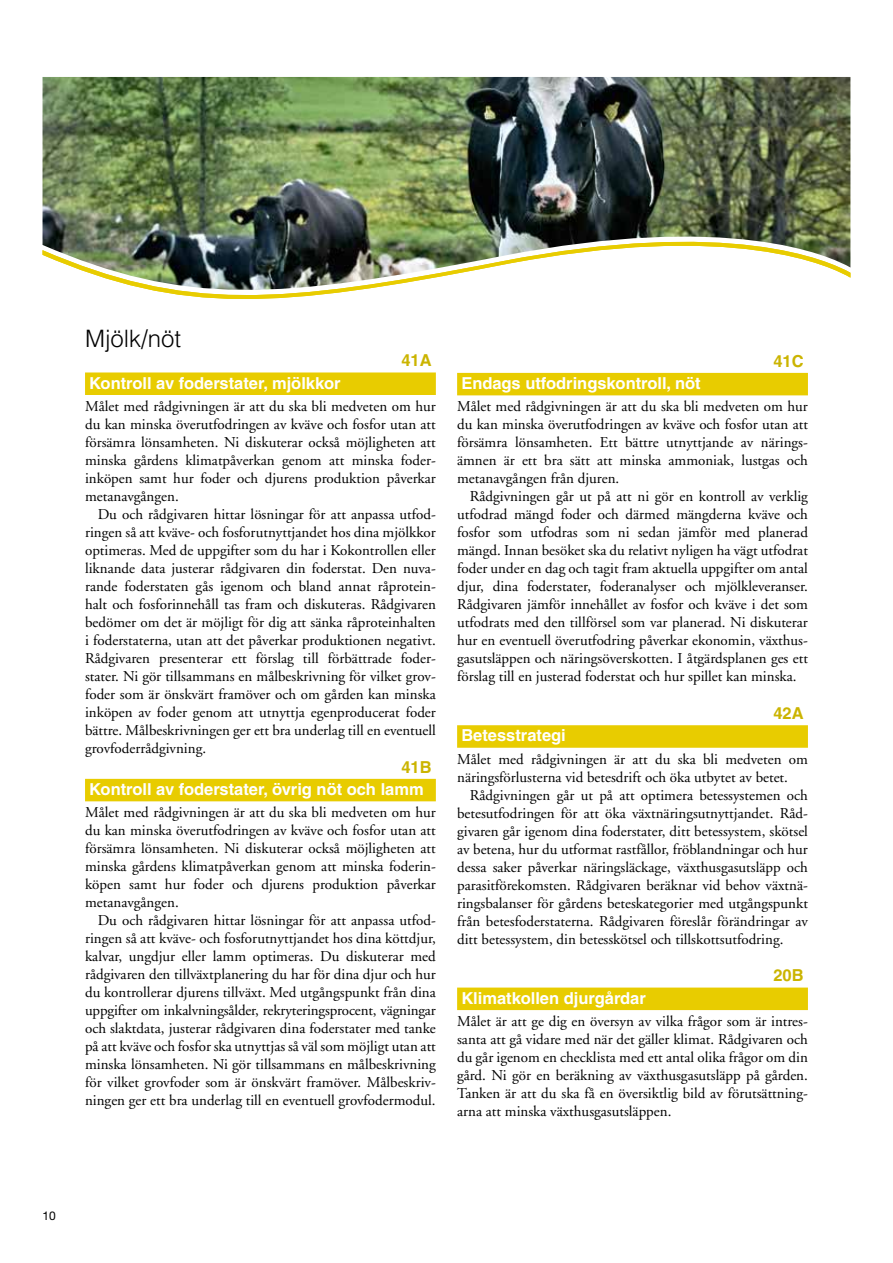
<style>
.page{position:relative;width:893px;height:1263px;background:#fff}
.page>*{position:absolute;margin:0;border:0;box-sizing:border-box;transform-origin:0 0}
.t1{font:300 24px "Helvetica";color:#000}
.t2{font:700 16.5px "Helvetica";color:#fff}
.t3{font:700 16.5px "Helvetica";color:#cbb400}
.t4{font:15px/18px "Adobe Garamond";color:#000;text-align:justify}
.t5{font:12px "Helvetica Neue LT Pro";color:#000}
</style>
<div class="page">
<img style="left:43px;top:77px;width:807px;height:165px">
<div style="left:85px;top:372px;width:351px;height:23px;background:#e8cc00"></div>
<div style="left:85px;top:779px;width:351px;height:22px;background:#e8cc00"></div>
<div style="left:457px;top:373px;width:351px;height:22px;background:#e8cc00"></div>
<div style="left:457px;top:725px;width:351px;height:23px;background:#e8cc00"></div>
<div style="left:457px;top:987px;width:351px;height:23px;background:#e8cc00"></div>
<img style="left:43px;top:242px;width:807px;height:57px">
<h1 class="t1" style="left:85px;top:323px;width:98px">Mjölk/nöt</h1>
<p class="t3" style="left:401px;top:350px;width:32px">41A</p>
<p class="t2" style="left:89px;top:373px;width:253px">Kontroll av foderstater, mjölkkor</p>
<p class="t4" style="left:85px;top:397px;width:352px">Målet med rådgivningen är att du ska bli medveten om hur du kan minska överutfodringen av kväve och fosfor utan att försämra lönsamheten. Ni diskuterar också möjligheten att minska gårdens klimatpåverkan genom att minska foder&shy;inköpen samt hur foder och djurens produktion påverkar metanavgången.</p>
<p class="t4" style="left:85px;top:505px;width:352px;text-indent:13px">Du och rådgivaren hittar lösningar för att anpassa utfod&shy;ringen så att kväve- och fosforutnyttjandet hos dina mjölkkor optimeras. Med de uppgifter som du har i Kokontrollen eller liknande data justerar rådgivaren din foderstat. Den nuva&shy;rande foderstaten gås igenom och bland annat råprotein&shy;halt och fosforinnehåll tas fram och diskuteras. Rådgivaren bedömer om det är möjligt för dig att sänka råproteinhalten i foderstaterna, utan att det påverkar produktionen negativt.<br>Rådgivaren presenterar ett förslag till förbättrade foder&shy;stater. Ni gör tillsammans en målbeskrivning för vilket grov&shy;foder som är önskvärt framöver och om gården kan minska inköpen av foder genom att utnyttja egenproducerat foder bättre. Målbeskrivningen ger ett bra underlag till en eventuell grovfoderrådgivning.</p>
<p class="t3" style="left:401px;top:757px;width:32px">41B</p>
<p class="t2" style="left:89px;top:779px;width:336px">Kontroll av foderstater, övrig nöt och lamm</p>
<p class="t4" style="left:85px;top:804px;width:352px">Målet med rådgivningen är att du ska bli medveten om hur du kan minska överutfodringen av kväve och fosfor utan att försämra lönsamheten. Ni diskuterar också möjligheten att minska gårdens klimatpåverkan genom att minska foderin&shy;köpen samt hur foder och djurens produktion påverkar metanavgången.</p>
<p class="t4" style="left:85px;top:912px;width:352px;text-indent:13px">Du och rådgivaren hittar lösningar för att anpassa utfod&shy;ringen så att kväve- och fosforutnyttjandet hos dina köttdjur, kalvar, ungdjur eller lamm optimeras. Du diskuterar med rådgivaren den tillväxtplanering du har för dina djur och hur du kontrollerar djurens tillväxt. Med utgångspunkt från dina uppgifter om inkalvningsålder, rekryteringsprocent, vägningar och slaktdata, justerar rådgivaren dina foderstater med tanke på att kväve och fosfor ska utnyttjas så väl som möjligt utan att minska lönsamheten. Ni gör tillsammans en målbeskrivning för vilket grovfoder som är önskvärt framöver. Målbeskriv&shy;ningen ger ett bra underlag till en eventuell grovfodermodul.</p>
<p class="t3" style="left:773px;top:351px;width:32px">41C</p>
<p class="t2" style="left:461px;top:373px;width:241px">Endags utfodringskontroll, nöt</p>
<p class="t4" style="left:457px;top:398px;width:352px">Målet med rådgivningen är att du ska bli medveten om hur du kan minska överutfodringen av kväve och fosfor utan att försämra lönsamheten. Ett bättre utnyttjande av närings&shy;ämnen är ett bra sätt att minska ammoniak, lustgas och metanavgången från djuren.</p>
<p class="t4" style="left:457px;top:488px;width:352px;text-indent:13px">Rådgivningen går ut på att ni gör en kontroll av verklig utfodrad mängd foder och därmed mängderna kväve och fosfor som utfodras som ni sedan jämför med planerad mängd. Innan besöket ska du relativt nyligen ha vägt utfodrat foder under en dag och tagit fram aktuella uppgifter om antal djur, dina foderstater, foderanalyser och mjölkleveranser.<br>Rådgivaren jämför innehållet av fosfor och kväve i det som utfodrats med den tillförsel som var planerad. Ni diskuterar hur en eventuell överutfodring påverkar ekonomin, växthus&shy;gasutsläppen och näringsöverskotten. I åtgärdsplanen ges ett förslag till en justerad foderstat och hur spillet kan minska.</p>
<p class="t3" style="left:773px;top:703px;width:32px">42A</p>
<p class="t2" style="left:461px;top:725px;width:106px">Betesstrategi</p>
<p class="t4" style="left:457px;top:750px;width:352px">Målet med rådgivningen är att du ska bli medveten om näringsförlusterna vid betesdrift och öka utbytet av betet.</p>
<p class="t4" style="left:457px;top:786px;width:352px;text-indent:13px">Rådgivningen går ut på att optimera betessystemen och betesutfodringen för att öka växtnäringsutnyttjandet. Råd&shy;givaren går igenom dina foderstater, ditt betessystem, skötsel av betena, hur du utformat rastfållor, fröblandningar och hur dessa saker påverkar näringsläckage, växthusgasutsläpp och parasitförekomsten. Rådgivaren beräknar vid behov växtnä&shy;ringsbalanser för gårdens beteskategorier med utgångspunkt från betesfoderstaterna. Rådgivaren föreslår förändringar av ditt betessystem, din betesskötsel och tillskottsutfodring.</p>
<p class="t3" style="left:773px;top:965px;width:32px">20B</p>
<p class="t2" style="left:461px;top:988px;width:186px">Klimatkollen djurgårdar</p>
<p class="t4" style="left:457px;top:1012px;width:352px">Målet är att ge dig en översyn av vilka frågor som är intres&shy;santa att gå vidare med när det gäller klimat. Rådgivaren och du går igenom en checklista med ett antal olika frågor om din gård. Ni gör en beräkning av växthusgasutsläpp på gården.<br>Tanken är att du ska få en översiktlig bild av förutsättning&shy;arna att minska växthusgasutsläppen.</p>
<p class="t5" style="left:43px;top:1209px;width:15px">10</p>
</div>
